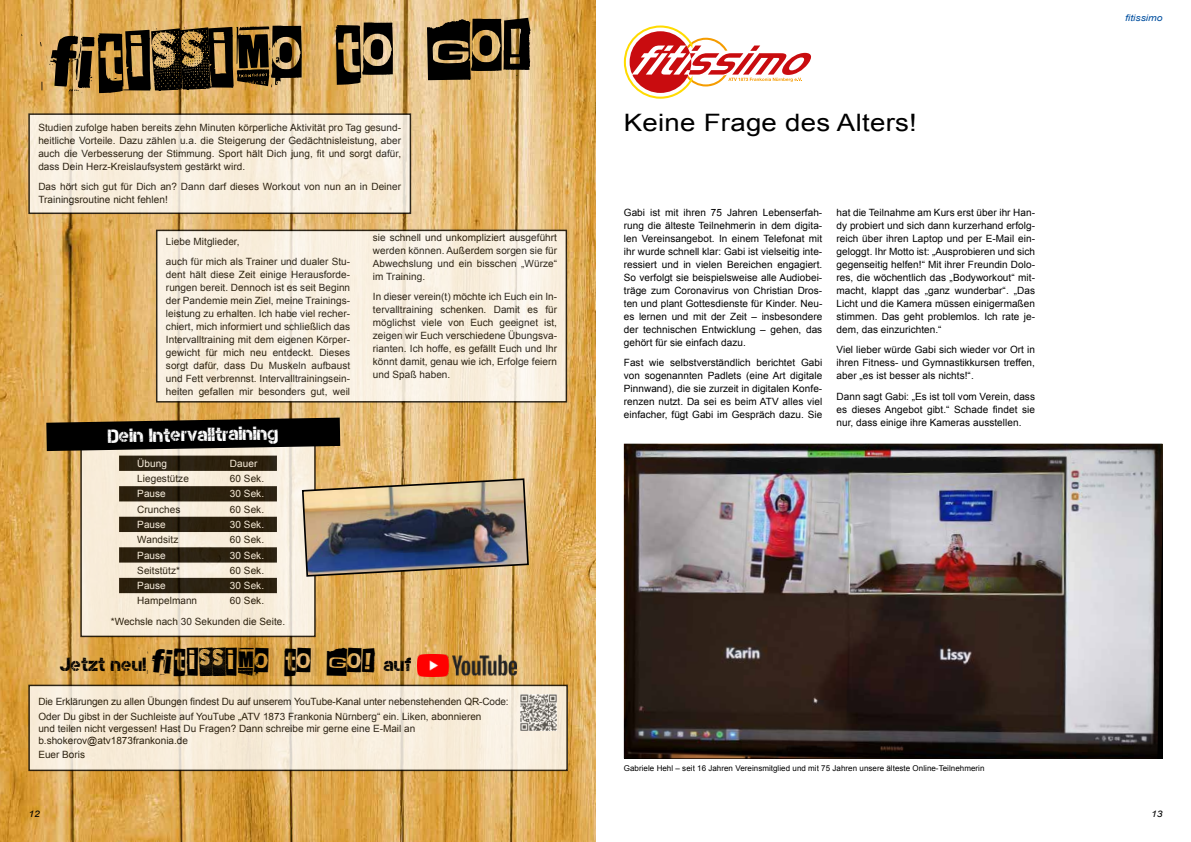
<style>
.page{position:relative;width:1191px;height:842px;background:#fff}
.page>*{position:absolute;margin:0;border:0;box-sizing:border-box;transform-origin:0 0}
.t1{font:56px "Phorssa";color:#000}
.t2{font:26px "Phorssa";letter-spacing:.02em;color:#000}
.t3{font:24px "Arial";letter-spacing:.01em;color:#000;scale:1.15 1}
.t4{font:19px "Capture Smallz";color:#fff}
.t5{font:10px/13px "Arial";letter-spacing:.005em;color:#000;text-align:justify}
.t6{font:10px "Arial";letter-spacing:.005em;color:#fff}
.t7{font:italic 9px "Arial";color:#004f9f;scale:1.15 1}
.t8{font:italic 9px "Arial";color:#000;scale:1.15 1}
.t9{font:8px "Arial";letter-spacing:.005em;color:#000}
.s1{font-family:"Capture Smallz";font-size:19px}
</style>
<div class="page">
<img style="left:0;top:0;width:595px;height:842px">
<svg style="left:624px;top:26px;width:188px;height:73px"></svg>
<div style="left:29px;top:685px;width:538px;height:85px;background:#f8eddb"></div>
<div style="left:28px;top:685px;width:540px;height:86px;border:2px solid #000"></div>
<div style="left:157px;top:230px;width:409px;height:172px;background:#f9f1e2"></div>
<div style="left:156px;top:230px;width:411px;height:173px;border:2px solid #000"></div>
<div style="left:29px;top:114px;width:381px;height:99px;background:#f9f0e0"></div>
<div style="left:28px;top:113px;width:383px;height:101px;border:2px solid #000"></div>
<img style="left:417px;top:655px;width:99px;height:21px">
<div style="left:81px;top:444px;width:234px;height:192px;background:#f8eddb"></div>
<div style="left:80px;top:443px;width:236px;height:194px;border:2px solid #000"></div>
<img style="left:46px;top:418px;width:484px;height:175px">
<img style="left:624px;top:444px;width:538px;height:314px">
<img style="left:520px;top:694px;width:36px;height:37px">
<h1 class="t1" style="left:50px;top:30px;width:482px;rotate:-2deg">FI TISSIMO TO GO!</h1>
<p class="t5" style="left:38px;top:121px;width:364px">Studien zufolge haben bereits zehn Minuten körperliche Aktivität pro Tag gesund&shy;heitliche Vorteile. Dazu zählen u.a. die Steigerung der Gedächtnisleistung, aber auch die Verbesserung der Stimmung. Sport hält Dich jung, fit und sorgt dafür, dass Dein Herz-Kreislaufsystem gestärkt wird.</p>
<p class="t5" style="left:38px;top:180px;width:364px">Das hört sich gut für Dich an? Dann darf dieses Workout von nun an in Deiner<br>Trainingsroutine nicht fehlen!</p>
<p class="t5" style="left:166px;top:231px;width:186px;line-height:20.1px">Liebe Mitglieder,<br>auch für mich als Trainer und dualer Stu-</p>
<p class="t5" style="left:166px;top:268px;width:186px">dent hält diese Zeit einige Herausforde&shy;rungen bereit. Dennoch ist es seit Beginn der Pandemie mein Ziel, meine Trainings&shy;leistung zu erhalten. Ich habe viel recher&shy;chiert, mich informiert und schließlich das Intervalltraining mit dem eigenen Körper&shy;gewicht für mich neu entdeckt. Dieses sorgt dafür, dass Du Muskeln aufbaust und Fett verbrennst. Intervalltrainingsein&shy;heiten gefallen mir besonders gut, weil</p>
<h3 class="t4" style="left:108px;top:425px;width:172px;rotate:-1deg">Dein Intervalltraining</h3>
<p class="t6" style="left:137px;top:457px;width:31px">Übung</p>
<p class="t6" style="left:230px;top:457px;width:29px">Dauer</p>
<p class="t5" style="left:137px;top:472px;width:53px">Liegestütze</p>
<p class="t5" style="left:230px;top:472px;width:36px">60 Sek.</p>
<p class="t6" style="left:137px;top:487px;width:30px">Pause</p>
<p class="t6" style="left:230px;top:487px;width:36px">30 Sek.</p>
<p class="t5" style="left:137px;top:503px;width:45px">Crunches</p>
<p class="t5" style="left:230px;top:503px;width:36px">60 Sek.</p>
<p class="t6" style="left:137px;top:518px;width:30px">Pause</p>
<p class="t6" style="left:230px;top:518px;width:36px">30 Sek.</p>
<p class="t5" style="left:137px;top:533px;width:43px">Wandsitz</p>
<p class="t5" style="left:230px;top:533px;width:36px">60 Sek.</p>
<p class="t6" style="left:137px;top:548px;width:30px">Pause</p>
<p class="t6" style="left:230px;top:548px;width:36px">30 Sek.</p>
<p class="t5" style="left:137px;top:564px;width:44px">Seitstütz*</p>
<p class="t5" style="left:230px;top:564px;width:36px">60 Sek.</p>
<p class="t6" style="left:137px;top:579px;width:30px">Pause</p>
<p class="t6" style="left:230px;top:579px;width:36px">30 Sek.</p>
<p class="t5" style="left:137px;top:594px;width:61px">Hampelmann</p>
<p class="t5" style="left:111px;top:591px;width:176px;line-height:20.1px;text-indent:119px">60 Sek. *Wechsle nach 30 Sekunden die Seite.</p>
<p class="t5" style="left:373px;top:231px;width:186px">sie schnell und unkompliziert ausgeführt werden können. Außerdem sorgen sie für Abwechslung und ein bisschen „Würze“ im Training.</p>
<p class="t5" style="left:373px;top:290px;width:186px">In dieser verein(t) möchte ich Euch ein In&shy;tervalltraining schenken. Damit es für möglichst viele von Euch geeignet ist, zeigen wir Euch verschiedene Übungsva&shy;rianten. Ich hoffe, es gefällt Euch und Ihr könnt damit, genau wie ich, Erfolge feiern und Spaß haben.</p>
<h2 class="t2" style="left:60px;top:647px;width:353px"><span class="s1">Jetzt neu!</span> FITISSIMOTOGO! <span class="s1">auf</span></h2>
<p class="t5" style="left:38px;top:694px;width:472px;line-height:14.8px">Die Erklärungen zu allen Übungen findest Du auf unserem YouTube-Kanal unter nebenstehenden QR-Code:<br>Oder Du gibst in der Suchleiste auf YouTube „ATV 1873 Frankonia Nürnberg“ ein. Liken, abonnieren</p>
<p class="t5" style="left:38px;top:722px;width:378px;line-height:12px">und teilen nicht vergessen! Hast Du Fragen? Dann schreibe mir gerne eine E-Mail an b.shokerov@atv1873frankonia.de</p>
<p class="t5" style="left:38px;top:748px;width:48px">Euer Boris</p>
<p class="t8" style="left:28px;top:808px;width:12px">12</p>
<h3 class="t3" style="left:624px;top:107px;width:256px">Keine Frage des Alters!</h3>
<p class="t5" style="left:624px;top:206px;width:200px">Gabi ist mit ihren 75 Jahren Lebenserfah&shy;rung die älteste Teilnehmerin in dem digita&shy;len Vereinsangebot. In einem Telefonat mit ihr wurde schnell klar: Gabi ist vielseitig inte&shy;ressiert und in vielen Bereichen engagiert.<br>So verfolgt sie beispielsweise alle Audiobei&shy;träge zum Coronavirus von Christian Dros&shy;ten und plant Gottesdienste für Kinder. Neu&shy;es lernen und mit der Zeit – insbesondere der technischen Entwicklung – gehen, das gehört für sie einfach dazu.</p>
<p class="t5" style="left:624px;top:357px;width:200px">Fast wie selbstverständlich berichtet Gabi von sogenannten Padlets (eine Art digitale Pinnwand), die sie zurzeit in digitalen Konfe&shy;renzen nutzt. Da sei es beim ATV alles viel einfacher, fügt Gabi im Gespräch dazu. Sie</p>
<p class="t5" style="left:836px;top:206px;width:200px">hat die Teilnahme am Kurs erst über ihr Han&shy;dy probiert und sich dann kurzerhand erfolg&shy;reich über ihren Laptop und per E-Mail ein&shy;geloggt. Ihr Motto ist: „Ausprobieren und sich gegenseitig helfen!“ Mit ihrer Freundin Dolo&shy;res, die wöchentlich das „Bodyworkout“ mit&shy;macht, klappt das „ganz wunderbar“. „Das Licht und die Kamera müssen einigermaßen stimmen. Das geht problemlos. Ich rate je&shy;dem, das einzurichten.“</p>
<p class="t5" style="left:836px;top:344px;width:200px">Viel lieber würde Gabi sich wieder vor Ort in ihren Fitness- und Gymnastikkursen treffen, aber „es ist besser als nichts!“.</p>
<p class="t5" style="left:836px;top:390px;width:200px">Dann sagt Gabi: „Es ist toll vom Verein, dass es dieses Angebot gibt.“ Schade findet sie nur, dass einige ihre Kameras ausstellen.</p>
<p class="t9" style="left:624px;top:763px;width:362px">Gabriele Hehl – seit 16 Jahren Vereinsmitglied und mit 75 Jahren unsere älteste Online-Teilnehmerin</p>
<p class="t7" style="left:1125px;top:12px;width:34px">fitissimo</p>
<p class="t8" style="left:1151px;top:808px;width:12px">13</p>
</div>
